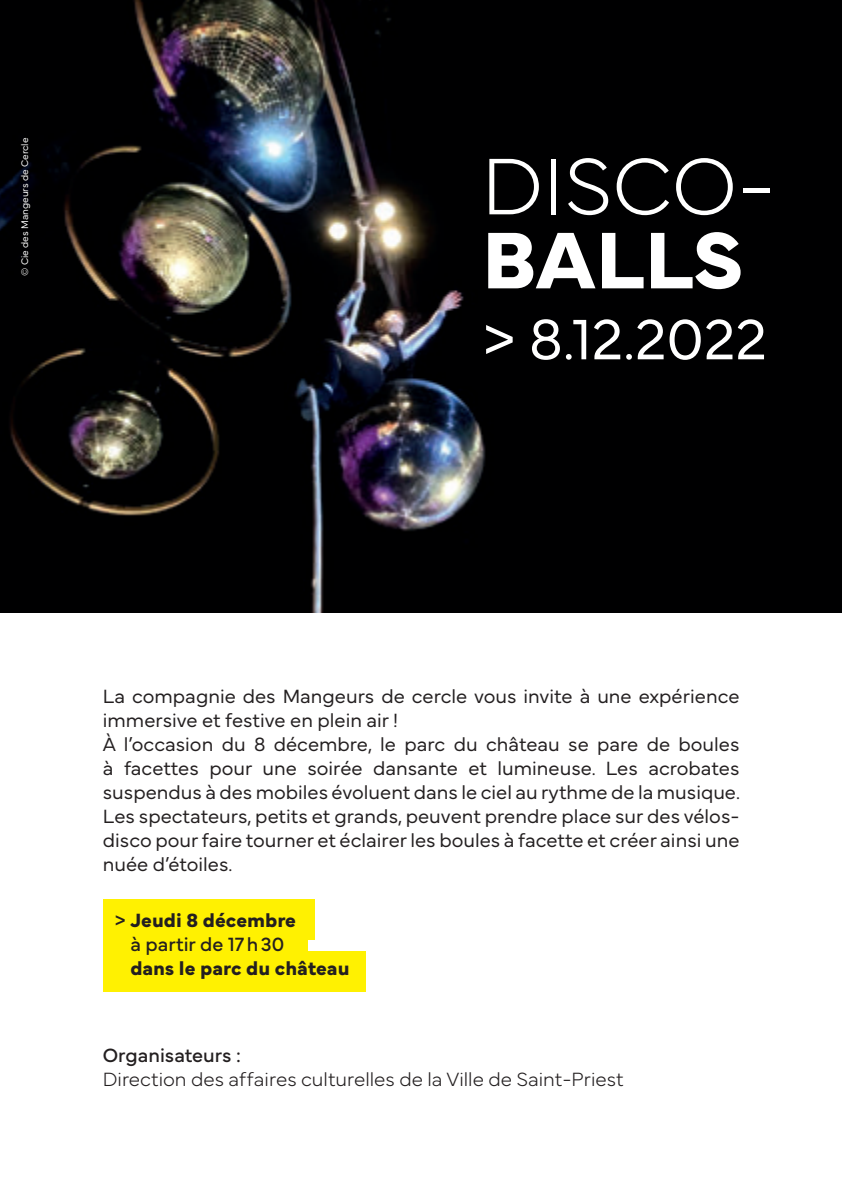
<style>
.page{position:relative;width:842px;height:1193px;background:#fff}
.page>*{position:absolute;margin:0;border:0;box-sizing:border-box;transform-origin:0 0}
.t1{font:100 83.6px "Mundial";color:#fff}
.t2{font:700 83.6px "Mundial";color:#fff}
.t3{font:300 59.4px "Mundial";color:#fff}
.t4{font:300 20px/24px "Mundial";color:#231f20}
.t5{font:100 20px "Mundial";color:#231f20}
.t6{font:20px/24px "Mundial";color:#231f20;text-align:center}
.t7{font:700 20px "Mundial";color:#231f20}
.t8{font:300 10px "Mundial";color:#fff}
.s1{font-weight:700}
</style>
<div class="page">
<div style="left:103px;top:950px;width:263px;height:41px;background:#fff101"></div>
<div style="left:103px;top:924px;width:204px;height:41px;background:#fff101"></div>
<img style="left:0;top:0;width:841px;height:612px">
<div style="left:103px;top:899px;width:212px;height:41px;background:#fff101"></div>
<p class="t8" style="left:17px;top:275px;width:139px;rotate:-90deg">© Cie des Mangeurs de Cercle</p>
<h1 class="t1" style="left:481px;top:120px;width:295px">DISCO-</h1>
<h1 class="t2" style="left:481px;top:194px;width:263px">BALLS</h1>
<h2 class="t3" style="left:481px;top:292px;width:287px">&gt; 8.12.2022</h2>
<p class="t4" style="left:103px;top:682px;width:638px">La compagnie des Mangeurs de cercle vous invite à une expérience immersive et festive en plein air !<br>À l’occasion du 8 décembre, le parc du château se pare de boules à facettes pour une soirée dansante et lumineuse. Les acrobates suspendus à des mobiles évoluent dans le ciel au rythme de la musique.<br>Les spectateurs, petits et grands, peuvent prendre place sur des vélos&shy;disco pour faire tourner et éclairer les boules à facette et créer ainsi une nuée d’étoiles.</p>
<p class="t6" style="left:114px;top:906px;width:183px">&gt; <span class="s1">Jeudi 8 décembre </span>à partir de 17 h 30</p>
<p class="t7" style="left:130px;top:952px;width:221px">dans le parc du château</p>
<p class="t6" style="left:103px;top:1040px;width:140px">Organisateurs :</p>
<p class="t5" style="left:103px;top:1063px;width:522px">Direction des a-aires culturelles de la Ville de Saint-Priest</p>
</div>
